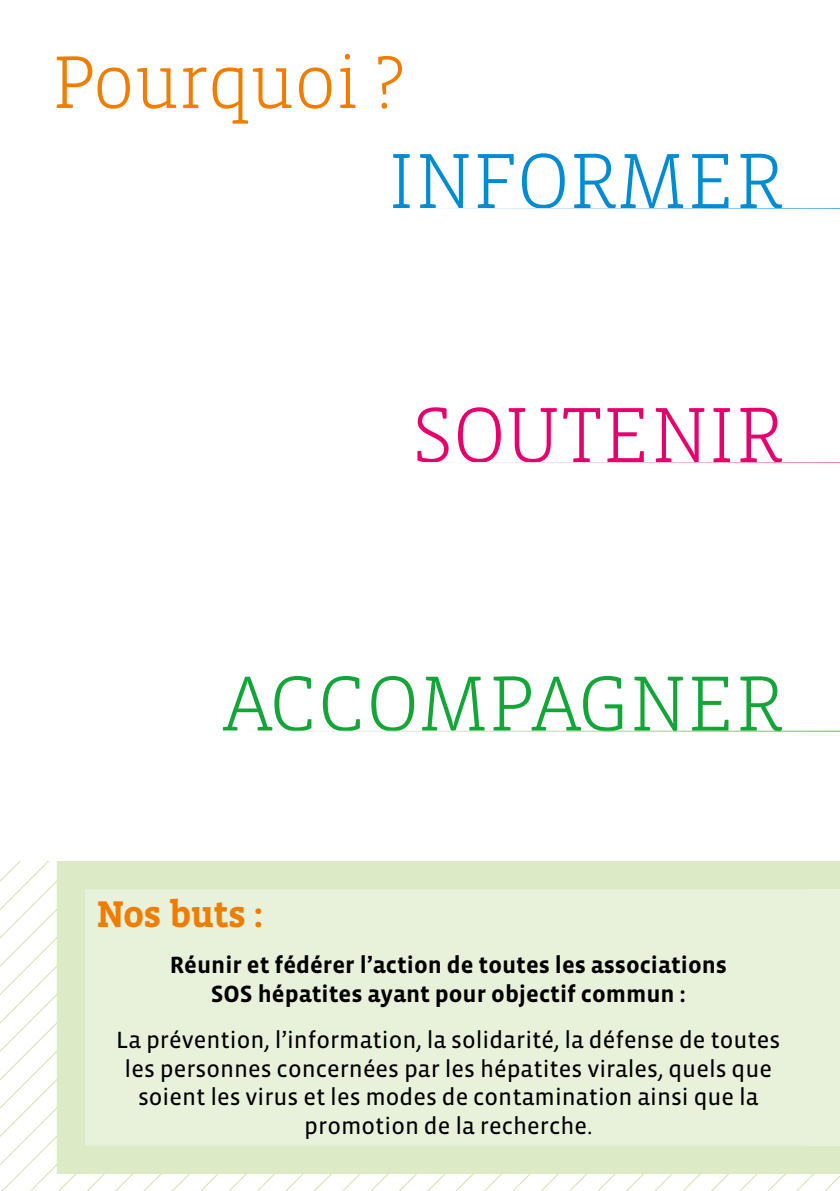
<style>
.page{position:relative;width:840px;height:1191px;background:#fff}
.page>*{position:absolute;margin:0;border:0;box-sizing:border-box;transform-origin:0 0}
.t1{font:300 80px "Vista Slab OT";color:#13a538}
.t2{font:300 80px "Vista Slab OT";color:#008bd2}
.t3{font:300 80px "Vista Slab OT";color:#e6006d}
.t4{font:300 76px "Vista Slab OT";letter-spacing:-.02em;color:#ef7d00}
.t5{font:700 38px "Vista Slab OT";letter-spacing:-.02em;color:#ef7d00}
.t6{font:24px/28.8px "Vista Sans Reg";color:#000;text-align:center}
.t7{font:700 24px/28.8px "Vista Sans";color:#000;text-align:center}
</style>
<div class="page">
<svg style="left:0;top:861px;width:829px;height:330px"></svg>
<svg style="left:43px;top:861px;width:782px;height:327px;background:#e6f0d7"></svg>
<svg style="left:825px;top:861px;width:14px;height:327px"></svg>
<div style="left:806px;top:889px;width:33px;height:256px;background:#e8f1da"></div>
<h2 class="t4" style="left:52px;top:43px;width:354px">Pourquoi ?</h2>
<h1 class="t2" style="left:387px;top:140px;width:396px">INFORMER</h1>
<h1 class="t3" style="left:412px;top:394px;width:372px">SOUTENIR</h1>
<h1 class="t1" style="left:224px;top:662px;width:560px">ACCOMPAGNER</h1>
<h3 class="t5" style="left:96px;top:895px;width:168px">Nos buts :</h3>
<p class="t7" style="left:170px;top:951px;width:558px">Réunir et fédérer l’action de toutes les associations<br>SOS hépatites ayant pour objectif commun :</p>
<p class="t6" style="left:116px;top:1026px;width:665px">La prévention, l’information, la solidarité, la défense de toutes les personnes concernées par les hépatites virales, quels que soient les virus et les modes de contamination ainsi que la promotion de la recherche.</p>
</div>
